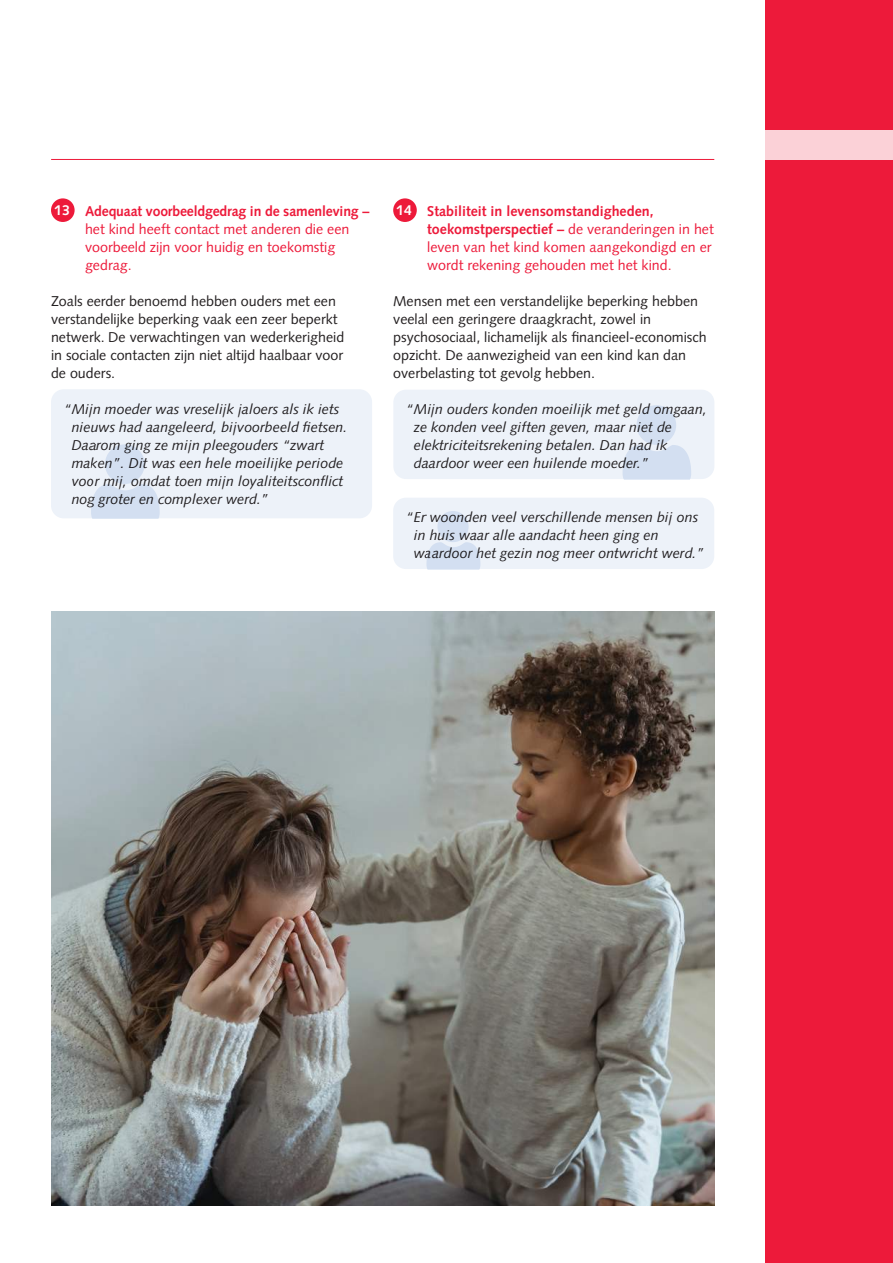
<style>
.page{position:relative;width:893px;height:1263px;background:#fff}
.page>*{position:absolute;margin:0;border:0;box-sizing:border-box;transform-origin:0 0}
.t1{font:italic 14.25px/18px "Syntax LT Std";color:#231f20}
.t2{font:14.25px/18px "Syntax LT Std";color:#231f20}
.t3{font:14.25px/18px "Syntax LT Std";color:#ed1a3a}
.s1{font-weight:700;color:#fff}
.s2{font-weight:700}
</style>
<div class="page">
<div style="left:765px;top:0;width:128px;height:1263px;background:#ed1a3a"></div>
<div style="left:765px;top:130px;width:128px;height:29px;background:#fbd1d7"></div>
<div style="left:51px;top:198px;width:24px;height:24px;background:#ed1a3a;border-radius:50%"></div>
<div style="left:393px;top:198px;width:24px;height:24px;background:#ed1a3a;border-radius:50%"></div>
<hr style="left:51px;top:159px;width:663px;height:1px;background:#ed1a3a">
<img style="left:51px;top:612px;width:663px;height:594px">
<div style="left:51px;top:389px;width:321px;height:129px;background:#edf2f9;border-radius:13px"></div>
<svg style="left:91px;top:444px;width:69px;height:74px"></svg>
<div style="left:393px;top:390px;width:321px;height:89px;background:#edf2f9;border-radius:13px"></div>
<div style="left:393px;top:498px;width:321px;height:71px;background:#edf2f9;border-radius:13px"></div>
<svg style="left:426px;top:511px;width:54px;height:58px"></svg>
<p class="t3" style="left:85px;top:202px;width:286px;text-indent:-31px"><span class="s1">13</span> <span class="s2">Adequaat voorbeeldgedrag in de samenleving – </span>het kind heeft contact met anderen die een voorbeeld zijn voor huidig en toekomstig gedrag.</p>
<p class="t2" style="left:51px;top:292px;width:295px">Zoals eerder benoemd hebben ouders met een verstandelijke beperking vaak een zeer beperkt netwerk. De verwachtingen van wederkerigheid in sociale contacten zijn niet altijd haalbaar voor de ouders.</p>
<p class="t1" style="left:72px;top:400px;width:277px;text-indent:-8px">“Mijn moeder was vreselijk jaloers als ik iets nieuws had aangeleerd, bijvoorbeeld fietsen.<br>Daarom ging ze mijn pleegouders “zwart maken”. Dit was een hele moeilijke periode voor mij, omdat toen mijn loyaliteitsconflict nog groter en complexer werd.”</p>
<p class="t3" style="left:427px;top:202px;width:288px;text-indent:-31px"><span class="s1">14</span> <span class="s2">Stabiliteit in levensomstandigheden, toekomstperspectief –</span> de veranderingen in het leven van het kind komen aangekondigd en er wordt rekening gehouden met het kind.</p>
<p class="t2" style="left:393px;top:292px;width:315px">Mensen met een verstandelijke beperking hebben veelal een geringere draagkracht, zowel in psychosociaal, lichamelijk als financieel-economisch opzicht. De aanwezigheid van een kind kan dan overbelasting tot gevolg hebben.</p>
<p class="t1" style="left:414px;top:400px;width:295px;text-indent:-8px">“Mijn ouders konden moeilijk met geld omgaan, ze konden veel giften geven, maar niet de elektriciteitsrekening betalen. Dan had ik daardoor weer een huilende moeder.”</p>
<p class="t1" style="left:414px;top:508px;width:292px;text-indent:-8px">“Er woonden veel verschillende mensen bij ons in huis waar alle aandacht heen ging en waardoor het gezin nog meer ontwricht werd.”</p>
</div>
